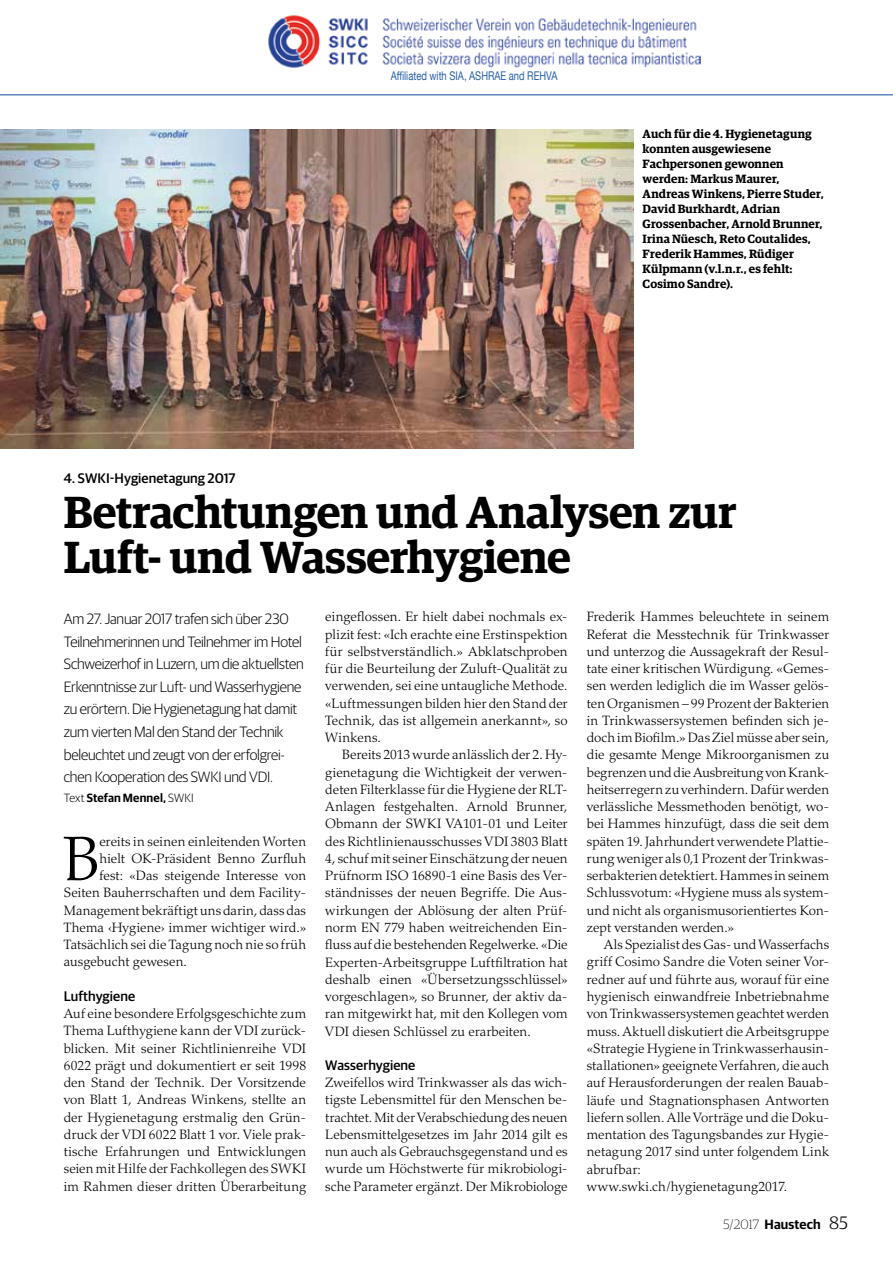
<style>
.page{position:relative;width:893px;height:1263px;background:#fff}
.page>*{position:absolute;margin:0;border:0;box-sizing:border-box;transform-origin:0 0}
.t1{font:300 62.85px "Palatino LT Std";color:#000}
.t2{font:600 45px/45px "Guardian Egyp";letter-spacing:-.01em;color:#000}
.t3{font:300 15px/22.5px "Guardian Sans";letter-spacing:-.015em;color:#000}
.t4{font:500 13.8px "Guardian Sans";letter-spacing:.005em;color:#000}
.t5{font:300 13.5px/17.2px "Palatino LT Std";letter-spacing:.005em;color:#000;text-align:justify}
.t6{font:600 13.5px "Guardian Sans";letter-spacing:.01em;color:#000}
.t7{font:600 12px/15px "Guardian Egyp";letter-spacing:.01em;color:#000}
.t8{font:12px "Helvetica Neue";color:#295faa;scale:.78 1}
.t9{font:600 12px "Guardian Sans";letter-spacing:.01em;color:#000}
.s1{font-weight:300}
.s2{font-family:"Guardian Egyp";font-weight:100}
.s3{font-family:"Guardian Egyp";font-weight:300;font-size:18px}
</style>
<div class="page">
<img style="left:268px;top:15px;width:433px;height:52px">
<hr style="left:0;top:94px;width:893px;height:1px;background:#295faa">
<img style="left:0;top:130px;width:633px;height:319px">
<p class="t8" style="left:391px;top:67px;width:215px">Affiliated with SIA, ASHRAE and REHVA</p>
<p class="t7" style="left:643px;top:126px;width:182px">Auch für die 4. Hygienetagung konnten ausgewiesene<br>Fachpersonen gewonnen werden: Markus Maurer,<br>Andreas Winkens, Pierre Studer,<br>David Burkhardt, Adrian<br>Grossenbacher, Arnold Brunner,<br>Irina Nüesch, Reto Coutalides,<br>Frederik Hammes, Rüdiger<br>Külpmann (v.l.n.r., es fehlt:<br>Cosimo Sandre).</p>
<p class="t4" style="left:64px;top:469px;width:173px">4. SWKI-Hygienetagung 2017</p>
<h2 class="t2" style="left:64px;top:486px;width:674px">Betrachtungen und Analysen zur<br>Luft- und Wasserhygiene</h2>
<p class="t3" style="left:64px;top:607px;width:242px">Am 27. Januar 2017 trafen sich über 230<br>Teilnehmerinnen und Teilnehmer im Hotel Schweizerhof in Luzern, um die aktuellsten Erkenntnisse zur Luft- und Wasserhygiene zu erörtern. Die Hygienetagung hat damit zum vierten Mal den Stand der Technik beleuchtet und zeugt von der erfolgrei&shy;chen Kooperation des SWKI und VDI.</p>
<p class="t9" style="left:64px;top:789px;width:131px"><span class="s1">Text</span> Stefan Mennel, <span class="s1">SWKI</span></p>
<p class="t5" style="left:587px;top:608px;width:244px">Frederik Hammes beleuchtete in seinem Referat die Messtechnik für Trinkwasser und unterzog die Aussagekraft der Resul&shy;tate einer kritischen Würdigung. «Gemes&shy;sen werden lediglich die im Wasser gelös&shy;ten Organismen – 99 Prozent der Bakterien in Trinkwassersystemen befinden sich je&shy;doch im Biofilm.» Das Ziel müsse aber sein, die gesamte Menge Mikroorganismen zu begrenzen und die Ausbreitung von Krank&shy;heitserregern zu verhindern. Dafür werden verlässliche Messmethoden benötigt, wo&shy;bei Hammes hinzufügt, dass die seit dem späten 19. Jahrhundert verwendete Plattie&shy;rung weniger als 0,1 Prozent der Trinkwas&shy;serbakterien detektiert. Hammes in seinem Schlussvotum: «Hygiene muss als system&shy;und nicht als organismusorientiertes Kon&shy;zept verstanden werden.»</p>
<p class="t5" style="left:587px;top:936px;width:244px;text-align:left;text-indent:17px">Als Spezialist des Gas- und Wasserfachs griff Cosimo Sandre die Voten seiner Vor&shy;redner auf und führte aus, worauf für eine hygienisch einwandfreie Inbetriebnahme von Trinkwassersystemen geachtet werden muss. Aktuell diskutiert die Arbeitsgruppe «Strategie Hygiene in Trinkwasserhausin&shy;stallationen» geeignete Verfahren, die auch auf Herausforderungen der realen Bauab&shy;läufe und Stagnationsphasen Antworten liefern sollen. Alle Vorträge und die Doku&shy;mentation des Tagungsbandes zur Hygie&shy;netagung 2017 sind unter folgendem Link abrufbar: www.swki.ch/hygienetagung2017.</p>
<p class="t5" style="left:325px;top:608px;width:244px">eingeflossen. Er hielt dabei nochmals ex&shy;plizit fest: «Ich erachte eine Erstinspektion für selbstverständlich.» Abklatschproben für die Beurteilung der Zuluft-Qualität zu verwenden, sei eine untaugliche Methode. «Luftmessungen bilden hier den Stand der Technik, das ist allgemein anerkannt», so Winkens.</p>
<p class="t5" style="left:325px;top:746px;width:244px;text-indent:17px">Bereits 2013 wurde anlässlich der 2. Hy&shy;gienetagung die Wichtigkeit der verwen&shy;deten Filterklasse für die Hygiene der RLT-Anlagen festgehalten. Arnold Brunner, Obmann der SWKI VA101-01 und Leiter des Richtlinienausschusses VDI 3803 Blatt 4, schuf mit seiner Einschätzung der neuen Prüfnorm ISO 16890-1 eine Basis des Ver&shy;ständnisses der neuen Begriffe. Die Aus&shy;wirkungen der Ablösung der alten Prüf&shy;norm EN 779 haben weitreichenden Ein&shy;fluss auf die bestehenden Regelwerke. «Die Experten-Arbeitsgruppe Luftfiltration hat deshalb einen «Übersetzungsschlüssel» vorgeschlagen», so Brunner, der aktiv da&shy;ran mitgewirkt hat, mit den Kollegen vom VDI diesen Schlüssel zu erarbeiten.</p>
<p class="t4" style="left:325px;top:1055px;width:92px">Wasserhygiene</p>
<p class="t5" style="left:325px;top:1074px;width:244px">Zweifellos wird Trinkwasser als das wich&shy;tigste Lebensmittel für den Menschen be&shy;trachtet. Mit der Verabschiedung des neuen Lebensmittelgesetzes im Jahr 2014 gilt es nun auch als Gebrauchsgegenstand und es wurde um Höchstwerte für mikrobiologi&shy;sche Parameter ergänzt. Der Mikrobiologe</p>
<h1 class="t1" style="left:63px;top:822px;width:38px">B</h1>
<p class="t5" style="left:99px;top:833px;width:208px">ereits in seinen einleitenden Worten</p>
<p class="t5" style="left:99px;top:850px;width:208px">hielt OK-Präsident Benno Zurfluh</p>
<p class="t5" style="left:99px;top:867px;width:208px">fest: «Das steigende Interesse von</p>
<p class="t5" style="left:64px;top:884px;width:244px">Seiten Bauherrschaften und dem Facility-</p>
<p class="t5" style="left:64px;top:902px;width:244px">Management bekräftigt uns darin, dass das</p>
<p class="t5" style="left:64px;top:919px;width:244px">Thema ‹Hygiene› immer wichtiger wird.»</p>
<p class="t5" style="left:64px;top:936px;width:244px">Tatsächlich sei die Tagung noch nie so früh</p>
<p class="t5" style="left:64px;top:953px;width:125px">ausgebucht gewesen.</p>
<p class="t4" style="left:64px;top:986px;width:73px">Lufthygiene</p>
<p class="t5" style="left:64px;top:1005px;width:244px">Auf eine besondere Erfolgsgeschichte zum Thema Lufthygiene kann der VDI zurück&shy;blicken. Mit seiner Richtlinienreihe VDI 6022 prägt und dokumentiert er seit 1998 den Stand der Technik. Der Vorsitzende von Blatt 1, Andreas Winkens, stellte an der Hygienetagung erstmalig den Grün&shy;druck der VDI 6022 Blatt 1 vor. Viele prak&shy;tische Erfahrungen und Entwicklungen seien mit Hilfe der Fachkollegen des SWKI im Rahmen dieser dritten Überarbeitung</p>
<p class="t6" style="left:723px;top:1214px;width:127px"><span class="s2">5/2017</span> Haustech <span class="s3">85</span></p>
</div>
